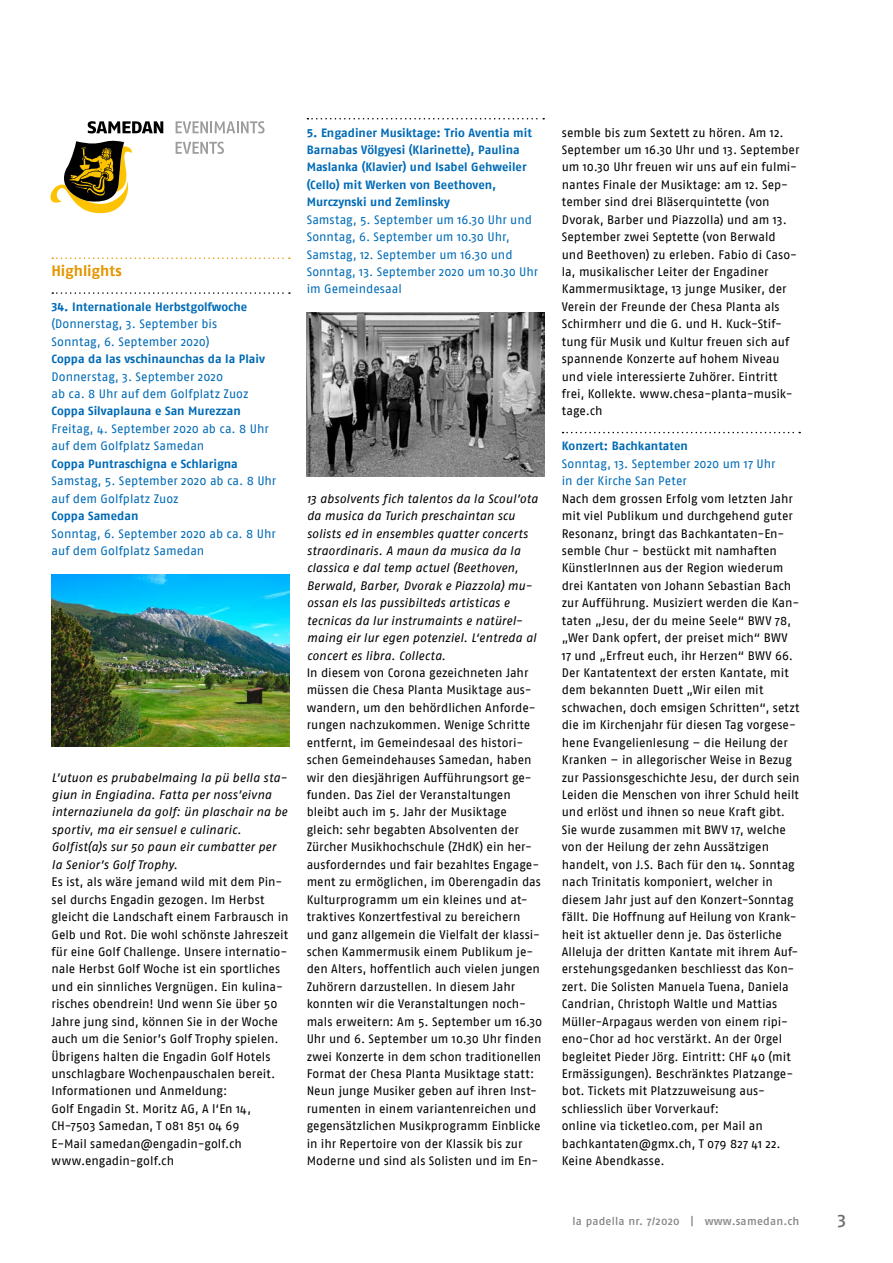
<style>
.page{position:relative;width:893px;height:1263px;background:#fff}
.page>*{position:absolute;margin:0;border:0;box-sizing:border-box;transform-origin:0 0}
.t1{font:18px "Fago No Med";color:#6e6e6e}
.t2{font:700 15px "Fago No Lf";letter-spacing:-.005em;color:#e39600}
.t3{font:12.3px/17.4px "Fago No";color:#000}
.t4{font:italic 12.3px/17.4px "Fago No";letter-spacing:.005em;color:#000}
.t5{font:12.3px/17.4px "Fago No";color:#006bb6}
.t6{font:700 12px/17.4px "Fago No Lf";color:#006bb6}
.t7{font:11.25px "Fago No Med";letter-spacing:.02em;color:#868786}
</style>
<div class="page">
<svg style="left:52px;top:257px;width:238px;height:2px"></svg>
<svg style="left:52px;top:292px;width:238px;height:2px"></svg>
<img style="left:52px;top:574px;width:238px;height:172px">
<svg style="left:307px;top:118px;width:237px;height:1px"></svg>
<img style="left:307px;top:313px;width:238px;height:163px">
<svg style="left:563px;top:432px;width:237px;height:1px"></svg>
<svg style="left:176px;top:121px;width:89px;height:12px"></svg>
<svg style="left:176px;top:142px;width:48px;height:12px"></svg>
<svg style="left:51px;top:121px;width:112px;height:92px"></svg>
<p class="t2" style="left:52px;top:262px;width:72px">Highlights</p>
<p class="t6" style="left:52px;top:298px;width:197px">34. Internationale Herbstgolfwoche</p>
<p class="t5" style="left:52px;top:315px;width:167px">(Donnerstag, 3. September bis<br>Sonntag, 6. September 2020)</p>
<p class="t6" style="left:52px;top:350px;width:215px">Coppa da las vschinaunchas da la Plaiv</p>
<p class="t5" style="left:52px;top:367px;width:198px">Donnerstag, 3. September 2020<br>ab ca. 8 Uhr auf dem Golfplatz Zuoz</p>
<p class="t6" style="left:52px;top:402px;width:191px">Coppa Silvaplauna e San Murezzan</p>
<p class="t5" style="left:52px;top:420px;width:219px">Freitag, 4. September 2020 ab ca. 8 Uhr auf dem Golfplatz Samedan</p>
<p class="t6" style="left:52px;top:455px;width:188px">Coppa Puntraschigna e Schlarigna</p>
<p class="t5" style="left:52px;top:472px;width:226px">Samstag, 5. September 2020 ab ca. 8 Uhr auf dem Golfplatz Zuoz</p>
<p class="t6" style="left:52px;top:507px;width:88px">Coppa Samedan</p>
<p class="t5" style="left:52px;top:524px;width:226px">Sonntag, 6. September 2020 ab ca. 8 Uhr auf dem Golfplatz Samedan</p>
<p class="t4" style="left:52px;top:768px;width:237px">L’utuon es prubabelmaing la pü bella sta&shy;giun in Engiadina. Fatta per noss’eivna internaziunela da golf: ün plaschair na be sportiv, ma eir sensuel e culinaric.<br>Golfist(a)s sur 50 paun eir cumbatter per la Senior’s Golf Trophy.</p>
<p class="t3" style="left:52px;top:873px;width:239px">Es ist, als wäre jemand wild mit dem Pin&shy;sel durchs Engadin gezogen. Im Herbst gleicht die Landschaft einem Farbrausch in Gelb und Rot. Die wohl schönste Jahreszeit für eine Golf Challenge. Unsere internatio&shy;nale Herbst Golf Woche ist ein sportliches und ein sinnliches Vergnügen. Ein kulina&shy;risches obendrein! Und wenn Sie über 50<br>Jahre jung sind, können Sie in der Woche auch um die Senior’s Golf Trophy spielen.<br>Übrigens halten die Engadin Golf Hotels unschlagbare Wochenpauschalen bereit.<br>Informationen und Anmeldung:<br>Golf Engadin St. Moritz AG, A l‘En 14, CH-7503 Samedan, T 081 851 04 69<br>E-Mail samedan@engadin-golf.ch www.engadin-golf.ch</p>
<p class="t6" style="left:307px;top:123px;width:227px">5. Engadiner Musiktage: Trio Aventia mit Barnabas Völgyesi (Klarinette), Paulina Maslanka (Klavier) und Isabel Gehweiler (Cello) mit Werken von Beethoven, Murczynski und Zemlinsky</p>
<p class="t5" style="left:307px;top:211px;width:233px">Samstag, 5. September um 16.30 Uhr und Sonntag, 6. September um 10.30 Uhr, Samstag, 12. September um 16.30 und Sonntag, 13. September 2020 um 10.30 Uhr im Gemeindesaal</p>
<p class="t4" style="left:307px;top:489px;width:233px">13 absolvents fich talentos da la Scoul’ota da musica da Turich preschaintan scu solists ed in ensembles quatter concerts straordinaris. A maun da musica da la classica e dal temp actuel (Beethoven, Berwald, Barber, Dvorak e Piazzola) mu&shy;ossan els las pussibilteds artisticas e tecnicas da lur instrumaints e natürel&shy;maing eir lur egen potenziel. L‘entreda al concert es libra. Collecta.</p>
<p class="t3" style="left:307px;top:664px;width:237px">In diesem von Corona gezeichneten Jahr müssen die Chesa Planta Musiktage aus&shy;wandern, um den behördlichen Anforde&shy;rungen nachzukommen. Wenige Schritte entfernt, im Gemeindesaal des histori&shy;schen Gemeindehauses Samedan, haben wir den diesjährigen Aufführungsort ge&shy;funden. Das Ziel der Veranstaltungen bleibt auch im 5. Jahr der Musiktage gleich: sehr begabten Absolventen der Zürcher Musikhochschule (ZHdK) ein her&shy;ausforderndes und fair bezahltes Engage&shy;ment zu ermöglichen, im Oberengadin das Kulturprogramm um ein kleines und at&shy;traktives Konzertfestival zu bereichern und ganz allgemein die Vielfalt der klassi&shy;schen Kammermusik einem Publikum je&shy;den Alters, hoffentlich auch vielen jungen Zuhörern darzustellen. In diesem Jahr konnten wir die Veranstaltungen noch&shy;mals erweitern: Am 5. September um 16.30<br>Uhr und 6. September um 10.30 Uhr finden zwei Konzerte in dem schon traditionellen Format der Chesa Planta Musiktage statt:<br>Neun junge Musiker geben auf ihren Inst&shy;rumenten in einem variantenreichen und gegensätzlichen Musikprogramm Einblicke in ihr Repertoire von der Klassik bis zur Moderne und sind als Solisten und im En-</p>
<p class="t3" style="left:562px;top:123px;width:239px">semble bis zum Sextett zu hören. Am 12.<br>September um 16.30 Uhr und 13. September um 10.30 Uhr freuen wir uns auf ein fulmi&shy;nantes Finale der Musiktage: am 12. Sep&shy;tember sind drei Bläserquintette (von Dvorak, Barber und Piazzolla) und am 13.<br>September zwei Septette (von Berwald und Beethoven) zu erleben. Fabio di Caso&shy;la, musikalischer Leiter der Engadiner Kammermusiktage, 13 junge Musiker, der Verein der Freunde der Chesa Planta als Schirmherr und die G. und H. Kuck-Stif&shy;tung für Musik und Kultur freuen sich auf spannende Konzerte auf hohem Niveau und viele interessierte Zuhörer. Eintritt frei, Kollekte. www.chesa-planta-musik&shy;tage.ch</p>
<p class="t6" style="left:562px;top:437px;width:128px">Konzert: Bachkantaten</p>
<p class="t5" style="left:562px;top:455px;width:215px">Sonntag, 13. September 2020 um 17 Uhr in der Kirche San Peter</p>
<p class="t3" style="left:562px;top:489px;width:239px">Nach dem grossen Erfolg vom letzten Jahr mit viel Publikum und durchgehend guter Resonanz, bringt das Bachkantaten-En&shy;semble Chur - bestückt mit namhaften KünstlerInnen aus der Region wiederum drei Kantaten von Johann Sebastian Bach zur Aufführung. Musiziert werden die Kan&shy;taten „Jesu, der du meine Seele“ BWV 78, „Wer Dank opfert, der preiset mich“ BWV 17 und „Erfreut euch, ihr Herzen“ BWV 66.<br>Der Kantatentext der ersten Kantate, mit dem bekannten Duett „Wir eilen mit schwachen, doch emsigen Schritten“, setzt die im Kirchenjahr für diesen Tag vorgese&shy;hene Evangelienlesung – die Heilung der Kranken – in allegorischer Weise in Bezug zur Passionsgeschichte Jesu, der durch sein Leiden die Menschen von ihrer Schuld heilt und erlöst und ihnen so neue Kraft gibt.<br>Sie wurde zusammen mit BWV 17, welche von der Heilung der zehn Aussätzigen handelt, von J.S. Bach für den 14. Sonntag nach Trinitatis komponiert, welcher in diesem Jahr just auf den Konzert-Sonntag fällt. Die Hoffnung auf Heilung von Krank&shy;heit ist aktueller denn je. Das österliche Alleluja der dritten Kantate mit ihrem Auf&shy;erstehungsgedanken beschliesst das Kon&shy;zert. Die Solisten Manuela Tuena, Daniela Candrian, Christoph Waltle und Mattias Müller-Arpagaus werden von einem ripi&shy;eno-Chor ad hoc verstärkt. An der Orgel begleitet Pieder Jörg. Eintritt: CHF 40 (mit Ermässigungen). Beschränktes Platzange&shy;bot. Tickets mit Platzzuweisung aus&shy;schliesslich über Vorverkauf:<br>online via ticketleo.com, per Mail an bachkantaten@gmx.ch, T 079 827 41 22.<br>Keine Abendkasse.</p>
<p class="t7" style="left:572px;top:1214px;width:229px">la padella nr. 7/2020 | www.samedan.ch</p>
<h1 class="t1" style="left:837px;top:1208px;width:10px">3</h1>
</div>
